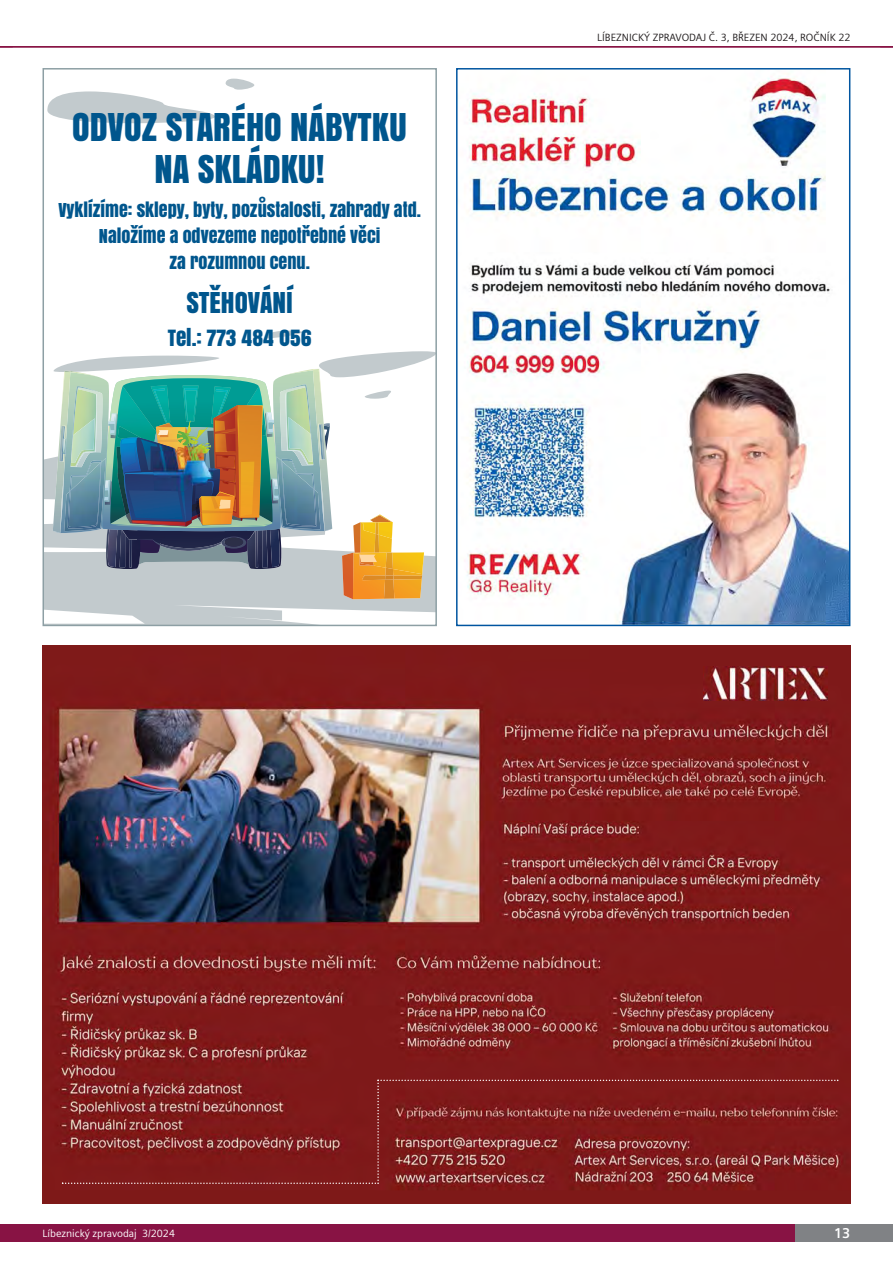
<style>
.page{position:relative;width:893px;height:1263px;background:#fff}
.page>*{position:absolute;margin:0;border:0;box-sizing:border-box;transform-origin:0 0}
.t1{font:36px/42px "Anton";color:#00568d;text-align:center}
.t2{font:27px "Anton";color:#00568d}
.t3{font:21px "Anton";color:#00568d}
.t4{font:18px/26.1px "Anton";color:#00568d;text-align:center}
.t5{font:700 14.25px "Siemens Sans OT";color:#fff}
.t6{font:10.5px "Siemens Sans OT";color:#231f20}
.t7{font:10.5px "Siemens Sans OT";color:#fff}
</style>
<div class="page">
<div style="left:793px;top:1225px;width:100px;height:17px;background:#808285"></div>
<div style="left:0;top:1225px;width:795px;height:17px;background:#881344"></div>
<hr style="left:0;top:46px;width:893px;height:1px;background:#881344">
<img style="left:43px;top:645px;width:807px;height:558px">
<svg style="left:46px;top:457px;width:388px;height:166px;fill:#c2cacd"></svg>
<svg style="left:47px;top:91px;width:168px;height:32px"></svg>
<svg style="left:225px;top:79px;width:30px;height:11px"></svg>
<svg style="left:265px;top:331px;width:38px;height:7px"></svg>
<img style="left:53px;top:351px;width:381px;height:248px">
<img style="left:153px;top:441px;width:83px;height:50px">
<div style="left:43px;top:68px;width:394px;height:558px;border:2px solid #8d9fa4"></div>
<img style="left:467px;top:73px;width:380px;height:550px">
<div style="left:456px;top:68px;width:394px;height:558px;border:2px solid #0055a0"></div>
<svg style="left:62px;top:1079px;width:776px;height:105px;background:#852727"></svg>
<img style="left:704px;top:667px;width:123px;height:33px">
<h1 class="t1" style="left:72px;top:107px;width:336px">ODVOZ STARÉHO NÁBYTKU<br>NA SKLÁDKU!</h1>
<p class="t4" style="left:58px;top:198px;width:364px">VYKLÍZÍME: SKLEPY, BYTY, POZŮSTALOSTI, ZAHRADY ATD.<br>NALOŽÍME A ODVEZEME NEPOTŘEBNÉ VĚCI<br>ZA ROZUMNOU CENU.</p>
<h2 class="t2" style="left:186px;top:288px;width:108px">STĚHOVÁNÍ</h2>
<p class="t3" style="left:168px;top:326px;width:145px">TEL.: 773 484 056</p>
<p class="t6" style="left:597px;top:34px;width:255px">LÍBEZNICKÝ ZPRAVODAJ Č. 3, BŘEZEN 2024, ROČNÍK 22</p>
<p class="t7" style="left:43px;top:1229px;width:134px">Líbeznický zpravodaj 3/2024</p>
<p class="t5" style="left:834px;top:1228px;width:18px">13</p>
</div>
